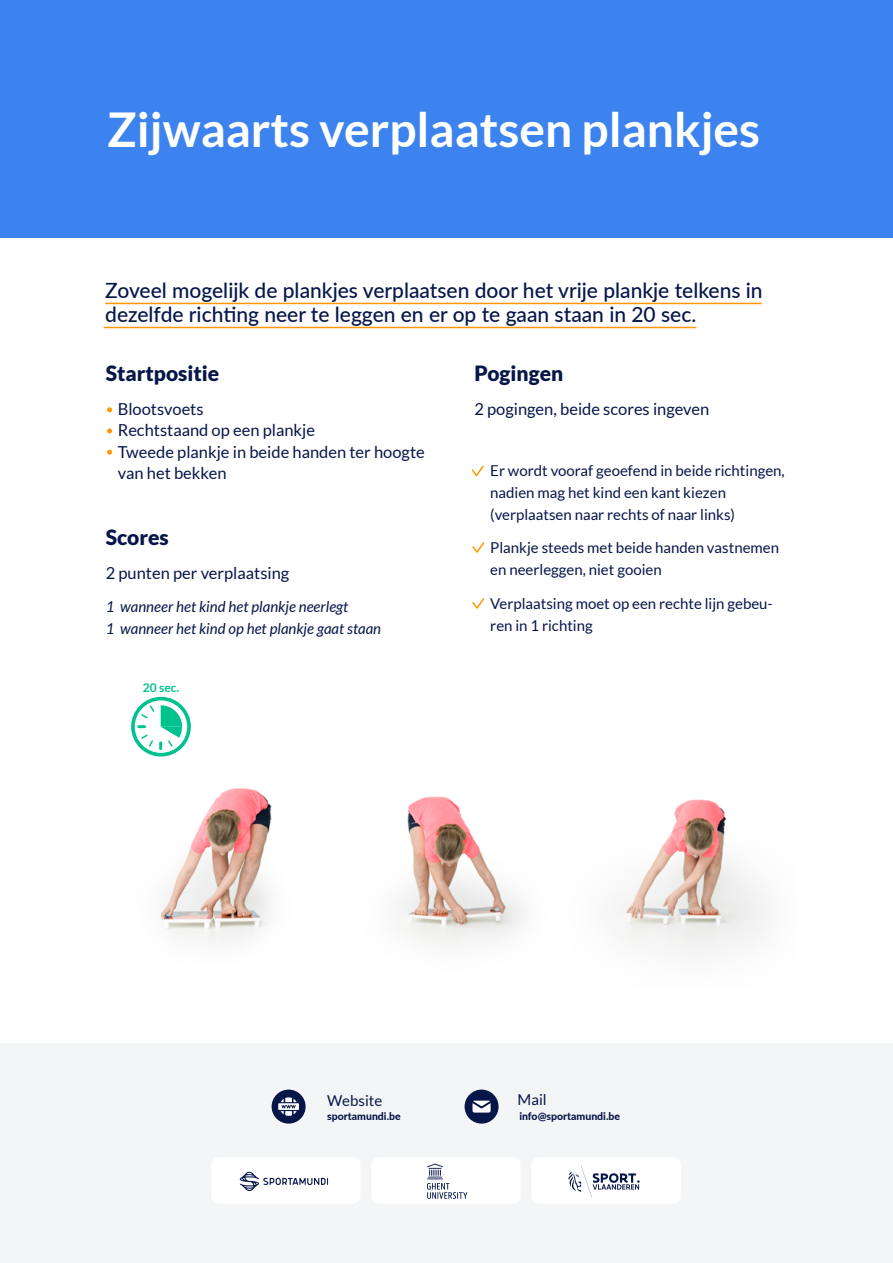
<style>
.page{position:relative;width:893px;height:1263px;background:#fff}
.page>*{position:absolute;margin:0;border:0;box-sizing:border-box;transform-origin:0 0}
.t1{font:700 48px "Lato";color:#fff}
.t2{font:500 21px/24px "Lato";color:#071649}
.t3{font:900 21px "Lato";color:#071649}
.t4{font:16.5px/21.5px "Lato";color:#071649}
.t5{font:15px/21.8px "Lato";color:#071649}
.t6{font:italic 15px/21.5px "Lato";color:#071649}
.t7{font:700 12px "Lato";color:#00c28f}
.t8{font:800 10.5px "Lato";color:#071649}
</style>
<div class="page">
<svg style="left:471px;top:465px;width:13px;height:12px"></svg>
<svg style="left:472px;top:542px;width:13px;height:11px"></svg>
<svg style="left:472px;top:598px;width:13px;height:11px"></svg>
<div style="left:0;top:0;width:893px;height:238px;background:#3c83ef"></div>
<hr style="left:105px;top:303px;width:657px;height:1px;background:#ff9800">
<hr style="left:104px;top:327px;width:592px;height:1px;background:#ff9800">
<svg style="left:107px;top:407px;width:5px;height:5px"></svg>
<div style="left:0;top:1043px;width:893px;height:220px;background:#f4f5f7"></div>
<div style="left:272px;top:1089px;width:34px;height:34px;background:#071649;border-radius:50%"></div>
<svg style="left:278px;top:1097px;width:21px;height:19px"></svg>
<div style="left:465px;top:1089px;width:34px;height:34px;background:#071649;border-radius:50%"></div>
<svg style="left:472px;top:1101px;width:19px;height:11px"></svg>
<div style="left:371px;top:1157px;width:150px;height:47px;background:#fff;border-radius:8px"></div>
<svg style="left:427px;top:1163px;width:40px;height:36px"></svg>
<div style="left:211px;top:1157px;width:149px;height:47px;background:#fff;border-radius:8px"></div>
<svg style="left:240px;top:1171px;width:88px;height:20px"></svg>
<div style="left:531px;top:1157px;width:150px;height:47px;background:#fff;border-radius:8px"></div>
<svg style="left:568px;top:1166px;width:72px;height:31px"></svg>
<svg style="left:107px;top:428px;width:5px;height:5px"></svg>
<svg style="left:107px;top:450px;width:5px;height:5px"></svg>
<img style="left:614px;top:799px;width:154px;height:157px">
<img style="left:396px;top:796px;width:129px;height:148px">
<img style="left:131px;top:702px;width:141px;height:239px">
<div style="left:131px;top:697px;width:60px;height:59px;border:4px solid #00c28f;border-radius:50%"></div>
<svg style="left:139px;top:704px;width:43px;height:44px"></svg>
<h1 class="t1" style="left:107px;top:102px;width:654px">Zijwaarts verplaatsen plankjes</h1>
<h2 class="t2" style="left:105px;top:278px;width:659px">Zoveel mogelijk de plankjes verplaatsen door het vrije plankje telkens in dezelfde richting neer te leggen en er op te gaan staan in 20 sec.</h2>
<h2 class="t3" style="left:106px;top:361px;width:115px">Startpositie</h2>
<p class="t4" style="left:118px;top:398px;width:309px">Blootsvoets<br>Rechtstaand op een plankje<br>Tweede plankje in beide handen ter hoogte van het bekken</p>
<h2 class="t3" style="left:106px;top:525px;width:65px">Scores</h2>
<p class="t4" style="left:106px;top:562px;width:185px">2 punten per verplaatsing</p>
<p class="t6" style="left:106px;top:596px;width:277px">1 wanneer het kind het plankje neerlegt<br>1 wanneer het kind op het plankje gaat staan</p>
<p class="t7" style="left:143px;top:680px;width:38px">20 sec.</p>
<h2 class="t3" style="left:474px;top:361px;width:90px">Pogingen</h2>
<p class="t4" style="left:474px;top:398px;width:236px">2 pogingen, beide scores ingeven</p>
<p class="t5" style="left:490px;top:460px;width:296px">Er wordt vooraf geoefend in beide richtingen, nadien mag het kind een kant kiezen (verplaatsen naar rechts of naar links)</p>
<p class="t5" style="left:490px;top:537px;width:290px">Plankje steeds met beide handen vastnemen en neerleggen, niet gooien</p>
<p class="t5" style="left:490px;top:592px;width:284px">Verplaatsing moet op een rechte lijn gebeu&shy;ren in 1 richting</p>
<p class="t5" style="left:327px;top:1090px;width:57px">Website</p>
<p class="t8" style="left:327px;top:1108px;width:75px">sportamundi.be</p>
<p class="t5" style="left:518px;top:1088px;width:31px">Mail</p>
<p class="t8" style="left:519px;top:1108px;width:102px">info@sportamundi.be</p>
</div>
